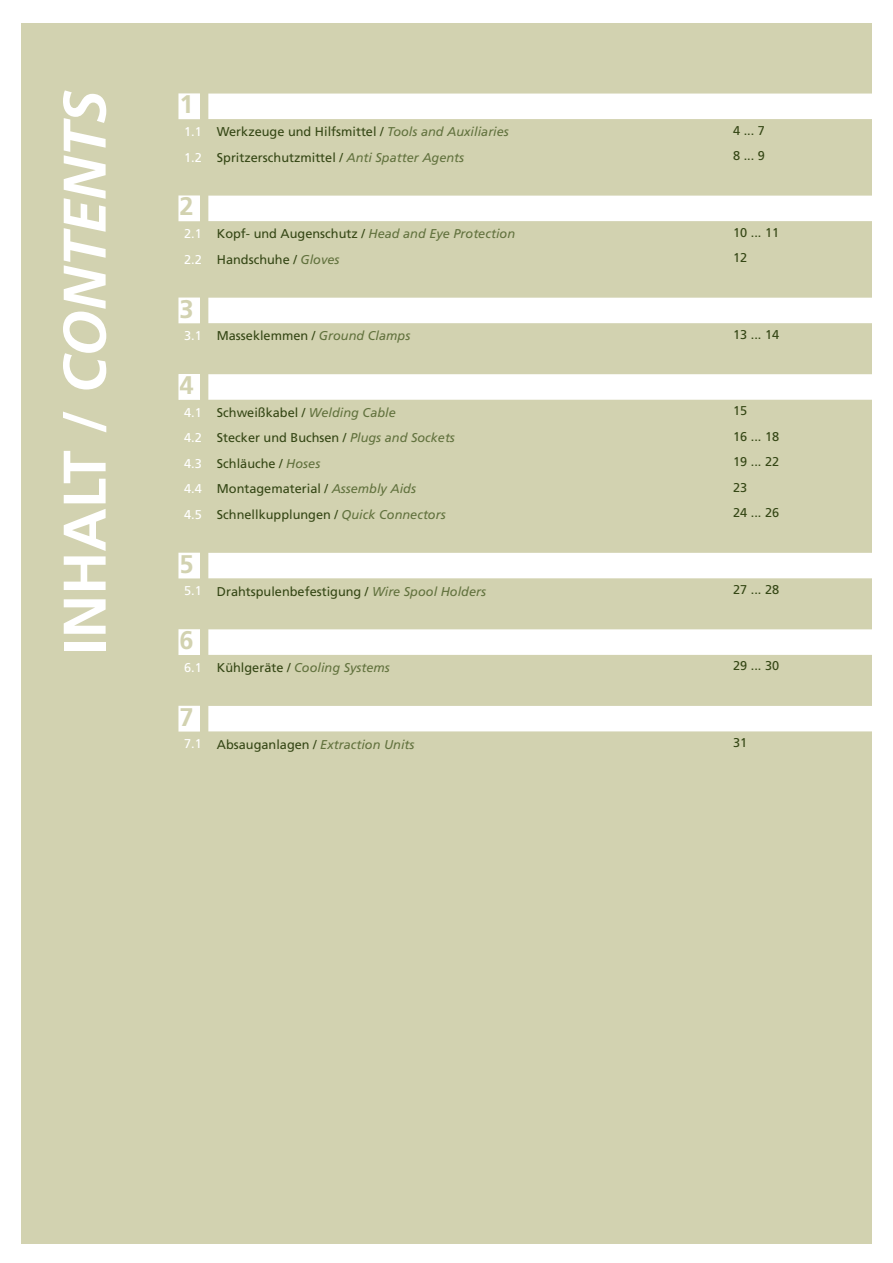
<style>
.page{position:relative;width:893px;height:1263px;background:#fff}
.page>*{position:absolute;margin:0;border:0;box-sizing:border-box;transform-origin:0 0}
.t1{font:italic 700 60px "Frutiger LT Std";color:#fff}
.t2{font:700 25.5px "Frutiger LT Std";color:#d2d2b0}
.t3{font:12.75px "Frutiger LT Std";color:#354715}
.t4{font:italic 12.75px "Frutiger LT Std";color:#62723e}
.t5{font:12.75px/25.5px "Frutiger LT Std";color:#fff}
.s1{font-style:normal}
.s2{font-style:italic;color:#62723e}
.s3{font-style:normal;color:#354715}
</style>
<div class="page">
<div style="left:21px;top:23px;width:851px;height:1221px;background:#d2d2b0"></div>
<svg style="left:208px;top:94px;width:664px;height:637px"></svg>
<div style="left:179px;top:94px;width:20px;height:25px;background:#fff"></div>
<div style="left:179px;top:94px;width:21px;height:25px;border:1px solid #fff"></div>
<div style="left:179px;top:196px;width:20px;height:25px;background:#fff"></div>
<div style="left:179px;top:196px;width:21px;height:25px;border:1px solid #fff"></div>
<div style="left:179px;top:298px;width:20px;height:25px;background:#fff"></div>
<div style="left:179px;top:298px;width:21px;height:25px;border:1px solid #fff"></div>
<div style="left:179px;top:375px;width:20px;height:24px;background:#fff"></div>
<div style="left:179px;top:374px;width:21px;height:26px;border:1px solid #fff"></div>
<div style="left:179px;top:553px;width:20px;height:25px;background:#fff"></div>
<div style="left:179px;top:553px;width:21px;height:25px;border:1px solid #fff"></div>
<div style="left:179px;top:630px;width:20px;height:24px;background:#fff"></div>
<div style="left:179px;top:629px;width:21px;height:26px;border:1px solid #fff"></div>
<div style="left:179px;top:706px;width:20px;height:25px;background:#fff"></div>
<div style="left:179px;top:706px;width:21px;height:25px;border:1px solid #fff"></div>
<h1 class="t1" style="left:49px;top:655px;width:566px;rotate:-90deg"><span class="s1">INHALT /</span> CONTENTS</h1>
<h2 class="t2" style="left:179px;top:90px;width:16px">1</h2>
<p class="t5" style="left:184px;top:119px;width:19px">1.1<br>1.2</p>
<h2 class="t2" style="left:179px;top:192px;width:16px">2</h2>
<p class="t5" style="left:184px;top:221px;width:19px">2.1<br>2.2</p>
<h2 class="t2" style="left:179px;top:294px;width:16px">3</h2>
<p class="t5" style="left:184px;top:323px;width:19px">3.1</p>
<h2 class="t2" style="left:179px;top:370px;width:16px">4</h2>
<p class="t5" style="left:184px;top:400px;width:19px">4.1<br>4.2</p>
<p class="t5" style="left:184px;top:451px;width:19px;text-align:justify">4.3<br>4.4<br>4.5</p>
<h2 class="t2" style="left:179px;top:549px;width:16px">5</h2>
<p class="t5" style="left:184px;top:578px;width:19px">5.1</p>
<h2 class="t2" style="left:179px;top:625px;width:16px">6</h2>
<p class="t5" style="left:184px;top:655px;width:19px">6.1</p>
<h2 class="t2" style="left:179px;top:702px;width:16px">7</h2>
<p class="t5" style="left:184px;top:731px;width:19px">7.1</p>
<p class="t3" style="left:217px;top:124px;width:294px">Werkzeuge und Hilfsmittel / <span class="s2">Tools and Auxiliaries</span></p>
<p class="t3" style="left:733px;top:123px;width:33px">4 ... 7</p>
<p class="t3" style="left:217px;top:150px;width:249px">Spritzerschutzmittel / <span class="s2">Anti Spatter Agents</span></p>
<p class="t3" style="left:733px;top:148px;width:33px">8 ... 9</p>
<p class="t3" style="left:217px;top:226px;width:300px">Kopf- und Augenschutz / <span class="s2">Head and Eye Protection</span></p>
<p class="t3" style="left:733px;top:225px;width:48px">10 ... 11</p>
<p class="t3" style="left:217px;top:252px;width:124px">Handschuhe / <span class="s2">Gloves</span></p>
<p class="t3" style="left:733px;top:250px;width:16px">12</p>
<p class="t3" style="left:217px;top:328px;width:195px">Masseklemmen / <span class="s2">Ground Clamps</span></p>
<p class="t3" style="left:733px;top:327px;width:48px">13 ... 14</p>
<p class="t3" style="left:217px;top:405px;width:181px">Schweißkabel / <span class="s2">Welding Cable</span></p>
<p class="t3" style="left:733px;top:403px;width:16px">15</p>
<p class="t3" style="left:217px;top:430px;width:240px">Stecker und Buchsen / <span class="s2">Plugs and Sockets</span></p>
<p class="t3" style="left:733px;top:429px;width:48px">16 ... 18</p>
<p class="t3" style="left:217px;top:456px;width:105px">Schläuche / <span class="s2">Hoses</span></p>
<p class="t3" style="left:733px;top:454px;width:48px">19 ... 22</p>
<p class="t3" style="left:217px;top:481px;width:201px">Montagematerial / <span class="s2">Assembly Aids</span></p>
<p class="t3" style="left:733px;top:480px;width:16px">23</p>
<p class="t3" style="left:217px;top:507px;width:230px">Schnellkupplungen / <span class="s2">Quick Connectors</span></p>
<p class="t3" style="left:733px;top:505px;width:48px">24 ... 26</p>
<p class="t3" style="left:217px;top:584px;width:271px">Drahtspulenbefestigung / <span class="s2">Wire Spool Holders</span></p>
<p class="t3" style="left:733px;top:582px;width:48px">27 ... 28</p>
<p class="t4" style="left:217px;top:660px;width:174px"><span class="s3">Kühlgeräte /</span> Cooling Systems</p>
<p class="t3" style="left:733px;top:658px;width:48px">29 ... 30</p>
<p class="t4" style="left:217px;top:737px;width:199px"><span class="s3">Absauganlagen /</span> Extraction Units</p>
<p class="t3" style="left:733px;top:735px;width:16px">31</p>
</div>
